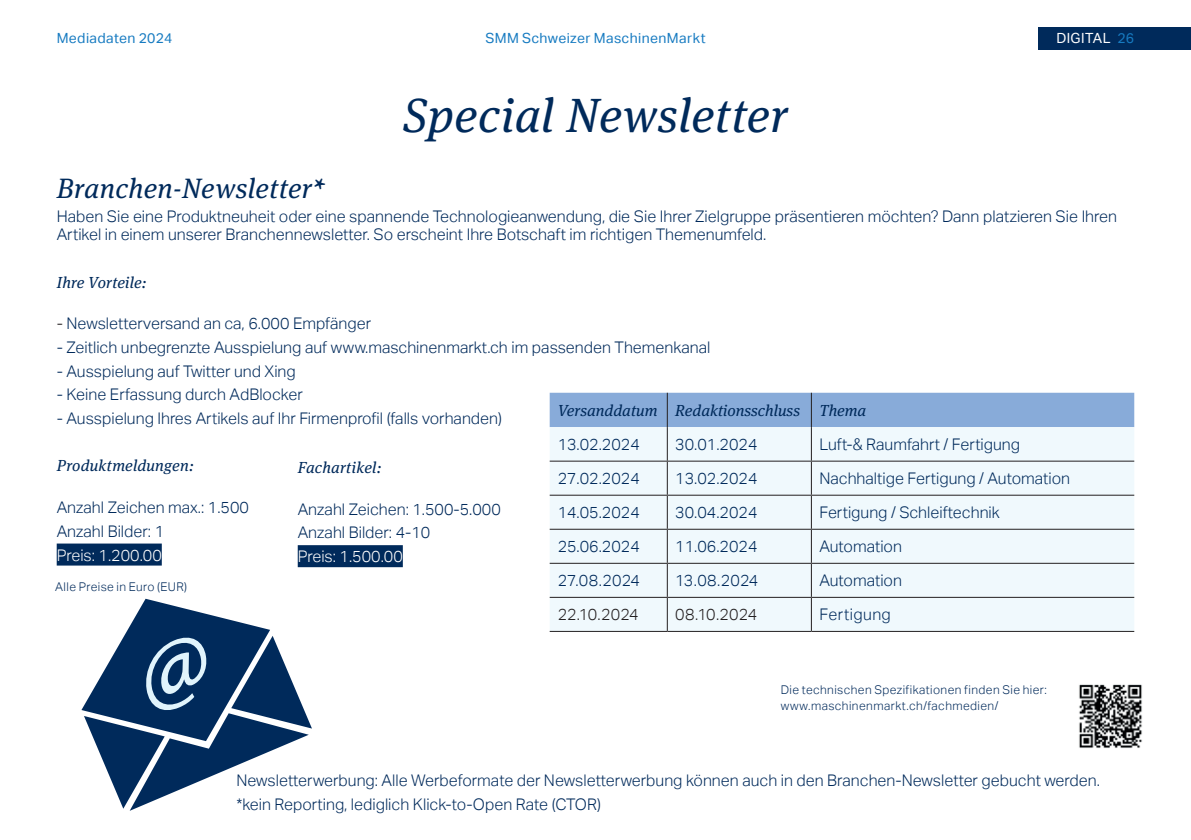
<style>
.page{position:relative;width:1191px;height:840px;background:#fff}
.page>*{position:absolute;margin:0;border:0;box-sizing:border-box;transform-origin:0 0}
.t1{font:italic 48px "Meta Serif OT";letter-spacing:.01em;color:#002a5b}
.t2{font:italic 28px "Meta Serif OT";letter-spacing:.015em;color:#002a5b}
.t3{font:300 16px/23.6px "Aktiv Grotesk";color:#002a5b}
.t4{font:italic 16px "Meta Serif OT";letter-spacing:.005em;color:#002a5b}
.t5{font:300 16px "Aktiv Grotesk";color:#fff}
.t6{font:300 16px "Aktiv Grotesk";letter-spacing:.005em;color:#231f20}
.t7{font:300 16px "Aktiv Grotesk";letter-spacing:.025em;color:#002a5b}
.t8{font:14px "Aktiv Grotesk";letter-spacing:.025em;color:#177bc1}
.t9{font:14px "Aktiv Grotesk";letter-spacing:.03em;color:#fff}
.t10{font:300 12px/16px "Aktiv Grotesk";letter-spacing:.035em;color:#002a5b}
.s1{color:#177bc1}
.s2{color:#231f20}
</style>
<div class="page">
<div style="left:1038px;top:27px;width:153px;height:23px;background:#002a5b"></div>
<svg style="left:81px;top:598px;width:231px;height:212px"></svg>
<div style="left:57px;top:543px;width:105px;height:22px;background:#002a5b"></div>
<div style="left:298px;top:545px;width:105px;height:22px;background:#002a5b"></div>
<div style="left:549px;top:392px;width:585px;height:35px;background:#88abd9"></div>
<div style="left:549px;top:427px;width:585px;height:203px;background:#f0f9fd"></div>
<hr style="left:667px;top:392px;width:1px;height:35px;background:#231f20">
<hr style="left:811px;top:392px;width:1px;height:35px;background:#231f20">
<hr style="left:667px;top:427px;width:1px;height:33px;background:#231f20">
<hr style="left:811px;top:427px;width:1px;height:33px;background:#231f20">
<hr style="left:667px;top:461px;width:1px;height:33px;background:#231f20">
<hr style="left:811px;top:461px;width:1px;height:33px;background:#231f20">
<hr style="left:667px;top:495px;width:1px;height:33px;background:#231f20">
<hr style="left:811px;top:495px;width:1px;height:33px;background:#231f20">
<hr style="left:667px;top:529px;width:1px;height:33px;background:#231f20">
<hr style="left:811px;top:529px;width:1px;height:33px;background:#231f20">
<hr style="left:667px;top:563px;width:1px;height:33px;background:#231f20">
<hr style="left:811px;top:563px;width:1px;height:33px;background:#231f20">
<hr style="left:549px;top:460px;width:118px;height:1px;background:#231f20">
<hr style="left:667px;top:460px;width:144px;height:1px;background:#231f20">
<hr style="left:811px;top:460px;width:323px;height:1px;background:#231f20">
<hr style="left:549px;top:494px;width:118px;height:1px;background:#231f20">
<hr style="left:667px;top:494px;width:144px;height:1px;background:#231f20">
<hr style="left:811px;top:494px;width:323px;height:1px;background:#231f20">
<hr style="left:549px;top:528px;width:118px;height:1px;background:#231f20">
<hr style="left:667px;top:528px;width:144px;height:1px;background:#231f20">
<hr style="left:811px;top:528px;width:323px;height:1px;background:#231f20">
<hr style="left:549px;top:562px;width:118px;height:1px;background:#231f20">
<hr style="left:667px;top:562px;width:144px;height:1px;background:#231f20">
<hr style="left:811px;top:562px;width:323px;height:1px;background:#231f20">
<hr style="left:549px;top:596px;width:118px;height:1px;background:#231f20">
<hr style="left:667px;top:596px;width:144px;height:1px;background:#231f20">
<hr style="left:811px;top:596px;width:323px;height:1px;background:#231f20">
<hr style="left:549px;top:630px;width:118px;height:1px;background:#231f20">
<hr style="left:667px;top:630px;width:144px;height:1px;background:#231f20">
<hr style="left:811px;top:630px;width:323px;height:1px;background:#231f20">
<hr style="left:667px;top:597px;width:1px;height:33px;background:#231f20">
<hr style="left:811px;top:597px;width:1px;height:33px;background:#231f20">
<img style="left:1079px;top:684px;width:63px;height:64px">
<p class="t8" style="left:57px;top:30px;width:117px">Mediadaten 2024</p>
<p class="t8" style="left:485px;top:30px;width:222px">SMM Schweizer MaschinenMarkt</p>
<p class="t9" style="left:1056px;top:30px;width:79px">DIGITAL <span class="s1">26</span></p>
<h1 class="t1" style="left:403px;top:85px;width:386px">Special Newsletter</h1>
<h2 class="t2" style="left:57px;top:171px;width:271px">Branchen-Newsletter*</h2>
<p class="t3" style="left:57px;top:207px;width:1061px;line-height:18px">Haben Sie eine Produktneuheit oder eine spannende Technologieanwendung, die Sie Ihrer Zielgruppe präsentieren möchten? Dann platzieren Sie Ihren<br>Artikel in einem unserer Branchennewsletter. So erscheint Ihre Botschaft im richtigen Themenumfeld.</p>
<p class="t4" style="left:57px;top:272px;width:92px">Ihre Vorteile:</p>
<p class="t3" style="left:57px;top:312px;width:316px"><span class="s2">-</span> Newsletterversand an ca, 6.000 Empfänger</p>
<p class="t3" style="left:57px;top:335px;width:655px">- Zeitlich unbegrenzte Ausspielung auf www.maschinenmarkt.ch im passenden Themenkanal</p>
<p class="t3" style="left:57px;top:359px;width:241px">- Ausspielung auf Twitter und Xing</p>
<p class="t3" style="left:57px;top:383px;width:248px">- Keine Erfassung durch AdBlocker</p>
<p class="t3" style="left:57px;top:406px;width:447px">- Ausspielung Ihres Artikels auf Ihr Firmenprofil (falls vorhanden)</p>
<p class="t4" style="left:57px;top:455px;width:139px">Produktmeldungen:</p>
<p class="t3" style="left:57px;top:495px;width:194px">Anzahl Zeichen max.: 1.500<br>Anzahl Bilder: 1</p>
<p class="t5" style="left:57px;top:545px;width:107px">Preis: 1.200.00</p>
<p class="t4" style="left:557px;top:400px;width:310px">Versanddatum Redaktionsschluss Thema</p>
<p class="t3" style="left:557px;top:432px;width:84px">13.02.2024</p>
<p class="t3" style="left:675px;top:432px;width:84px">30.01.2024</p>
<p class="t3" style="left:819px;top:432px;width:202px">Luft-&amp; Raumfahrt / Fertigung</p>
<p class="t3" style="left:557px;top:466px;width:84px">27.02.2024</p>
<p class="t3" style="left:675px;top:466px;width:84px">13.02.2024</p>
<p class="t3" style="left:819px;top:466px;width:252px">Nachhaltige Fertigung / Automation</p>
<p class="t3" style="left:557px;top:500px;width:84px">14.05.2024</p>
<p class="t3" style="left:675px;top:500px;width:84px">30.04.2024</p>
<p class="t3" style="left:819px;top:500px;width:182px">Fertigung / Schleiftechnik</p>
<p class="t3" style="left:557px;top:534px;width:84px">25.06.2024</p>
<p class="t3" style="left:675px;top:534px;width:84px">11.06.2024</p>
<p class="t3" style="left:819px;top:534px;width:84px">Automation</p>
<p class="t3" style="left:557px;top:568px;width:84px">27.08.2024</p>
<p class="t3" style="left:675px;top:568px;width:85px">13.08.2024</p>
<p class="t3" style="left:819px;top:568px;width:84px">Automation</p>
<p class="t6" style="left:557px;top:605px;width:83px">22.10.2024</p>
<p class="t6" style="left:675px;top:605px;width:83px">08.10.2024</p>
<p class="t7" style="left:819px;top:605px;width:73px">Fertigung</p>
<p class="t4" style="left:298px;top:457px;width:86px">Fachartikel:</p>
<p class="t3" style="left:298px;top:497px;width:205px">Anzahl Zeichen: 1.500-5.000<br>Anzahl Bilder: 4-10</p>
<p class="t5" style="left:298px;top:547px;width:107px">Preis: 1.500.00</p>
<p class="t10" style="left:55px;top:579px;width:133px">Alle Preise in Euro (EUR)</p>
<p class="t10" style="left:780px;top:681px;width:267px">Die technischen Spezifikationen finden Sie hier: www.maschinenmarkt.ch/fachmedien/</p>
<p class="t3" style="left:236px;top:768px;width:865px">Newsletterwerbung: Alle Werbeformate der Newsletterwerbung können auch in den Branchen-Newsletter gebucht werden. *kein Reporting, lediglich Klick-to-Open Rate (CTOR)</p>
</div>
